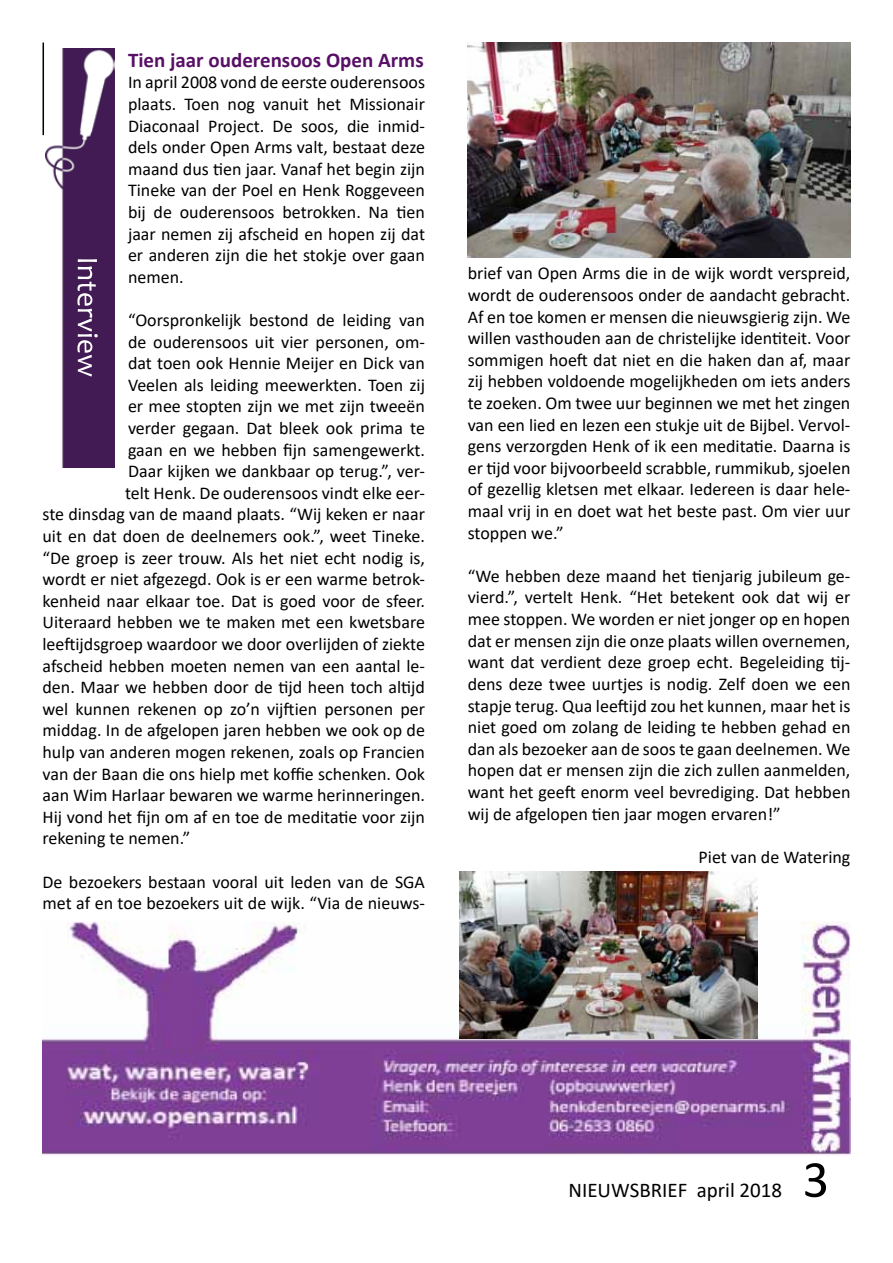
<style>
.page{position:relative;width:893px;height:1263px;background:#fff}
.page>*{position:absolute;margin:0;border:0;box-sizing:border-box;transform-origin:0 0}
.t1{font:700 21px "Calibri";color:#581067}
.t2{font:21px "Calibri";color:#000}
.t3{font:18px/21.6px "Calibri";color:#000;text-align:justify}
.s1{font-size:52.5px}
</style>
<div class="page">
<img style="left:43px;top:922px;width:807px;height:234px">
<hr style="left:43px;top:43px;width:1px;height:92px;background:#000">
<img style="left:45px;top:48px;width:69px;height:419px">
<svg style="left:77px;top:259px;width:21px;height:117px"></svg>
<img style="left:468px;top:43px;width:382px;height:214px">
<img style="left:460px;top:872px;width:297px;height:167px">
<p class="t1" style="left:128px;top:45px;width:297px">Tien jaar ouderensoos Open Arms</p>
<p class="t3" style="left:128px;top:71px;width:299px">In april 2008 vond de eerste ouderensoos plaats. Toen nog vanuit het Missionair Diaconaal Project. De soos, die inmid&shy;dels onder Open Arms valt, bestaat deze maand dus tien jaar. Vanaf het begin zijn Tineke van der Poel en Henk Roggeveen bij de ouderensoos betrokken. Na tien jaar nemen zij afscheid en hopen zij dat er anderen zijn die het stokje over gaan nemen.</p>
<p class="t3" style="left:128px;top:309px;width:298px">“Oorspronkelijk bestond de leiding van</p>
<p class="t3" style="left:128px;top:330px;width:298px">de ouderensoos uit vier personen, om-</p>
<p class="t3" style="left:128px;top:352px;width:298px">dat toen ook Hennie Meijer en Dick van</p>
<p class="t3" style="left:128px;top:374px;width:298px">Veelen als leiding meewerkten. Toen zij</p>
<p class="t3" style="left:128px;top:395px;width:298px">er mee stopten zijn we met zijn tweeën</p>
<p class="t3" style="left:128px;top:417px;width:298px">verder gegaan. Dat bleek ook prima te</p>
<p class="t3" style="left:128px;top:438px;width:298px">gaan en we hebben fijn samengewerkt.</p>
<p class="t3" style="left:128px;top:460px;width:298px">Daar kijken we dankbaar op terug.”, ver-</p>
<p class="t3" style="left:125px;top:482px;width:302px">telt Henk. De ouderensoos vindt elke eer-</p>
<p class="t3" style="left:43px;top:503px;width:384px">ste dinsdag van de maand plaats. “Wij keken er naar</p>
<p class="t3" style="left:43px;top:525px;width:384px">uit en dat doen de deelnemers ook.”, weet Tineke.</p>
<p class="t3" style="left:43px;top:546px;width:384px">“De groep is zeer trouw. Als het niet echt nodig is,</p>
<p class="t3" style="left:43px;top:568px;width:384px">wordt er niet afgezegd. Ook is er een warme betrok-</p>
<p class="t3" style="left:43px;top:590px;width:384px">kenheid naar elkaar toe. Dat is goed voor de sfeer.</p>
<p class="t3" style="left:43px;top:611px;width:384px">Uiteraard hebben we te maken met een kwetsbare</p>
<p class="t3" style="left:43px;top:633px;width:384px">leeftijdsgroep waardoor we door overlijden of ziekte</p>
<p class="t3" style="left:43px;top:654px;width:384px">afscheid hebben moeten nemen van een aantal le-</p>
<p class="t3" style="left:43px;top:676px;width:384px">den. Maar we hebben door de tijd heen toch altijd</p>
<p class="t3" style="left:43px;top:698px;width:384px">wel kunnen rekenen op zo’n vijftien personen per</p>
<p class="t3" style="left:43px;top:719px;width:384px">middag. In de afgelopen jaren hebben we ook op de</p>
<p class="t3" style="left:43px;top:741px;width:384px">hulp van anderen mogen rekenen, zoals op Francien</p>
<p class="t3" style="left:43px;top:762px;width:384px">van der Baan die ons hielp met koffie schenken. Ook</p>
<p class="t3" style="left:43px;top:784px;width:384px">aan Wim Harlaar bewaren we warme herinneringen.</p>
<p class="t3" style="left:43px;top:806px;width:384px">Hij vond het fijn om af en toe de meditatie voor zijn</p>
<p class="t3" style="left:43px;top:827px;width:149px">rekening te nemen.”</p>
<p class="t3" style="left:43px;top:870px;width:384px">De bezoekers bestaan vooral uit leden van de SGA met af en toe bezoekers uit de wijk. “Via de nieuws-</p>
<p class="t3" style="left:468px;top:262px;width:384px">brief van Open Arms die in de wijk wordt verspreid, wordt de ouderensoos onder de aandacht gebracht.<br>Af en toe komen er mensen die nieuwsgierig zijn. We willen vasthouden aan de christelijke identiteit. Voor sommigen hoeft dat niet en die haken dan af, maar zij hebben voldoende mogelijkheden om iets anders te zoeken. Om twee uur beginnen we met het zingen van een lied en lezen een stukje uit de Bijbel. Vervol&shy;gens verzorgden Henk of ik een meditatie. Daarna is er tijd voor bijvoorbeeld scrabble, rummikub, sjoelen of gezellig kletsen met elkaar. Iedereen is daar hele&shy;maal vrij in en doet wat het beste past. Om vier uur stoppen we.”</p>
<p class="t3" style="left:468px;top:565px;width:384px">“We hebben deze maand het tienjarig jubileum ge&shy;vierd.”, vertelt Henk. “Het betekent ook dat wij er mee stoppen. We worden er niet jonger op en hopen dat er mensen zijn die onze plaats willen overnemen, want dat verdient deze groep echt. Begeleiding tij&shy;dens deze twee uurtjes is nodig. Zelf doen we een stapje terug. Qua leeftijd zou het kunnen, maar het is niet goed om zolang de leiding te hebben gehad en dan als bezoeker aan de soos te gaan deelnemen. We hopen dat er mensen zijn die zich zullen aanmelden, want het geeft enorm veel bevrediging. Dat hebben wij de afgelopen tien jaar mogen ervaren!”</p>
<p class="t3" style="left:699px;top:845px;width:153px">Piet van de Watering</p>
<p class="t2" style="left:568px;top:1175px;width:262px">NIEUWSBRIEF april 2018 <span class="s1">3</span></p>
</div>
